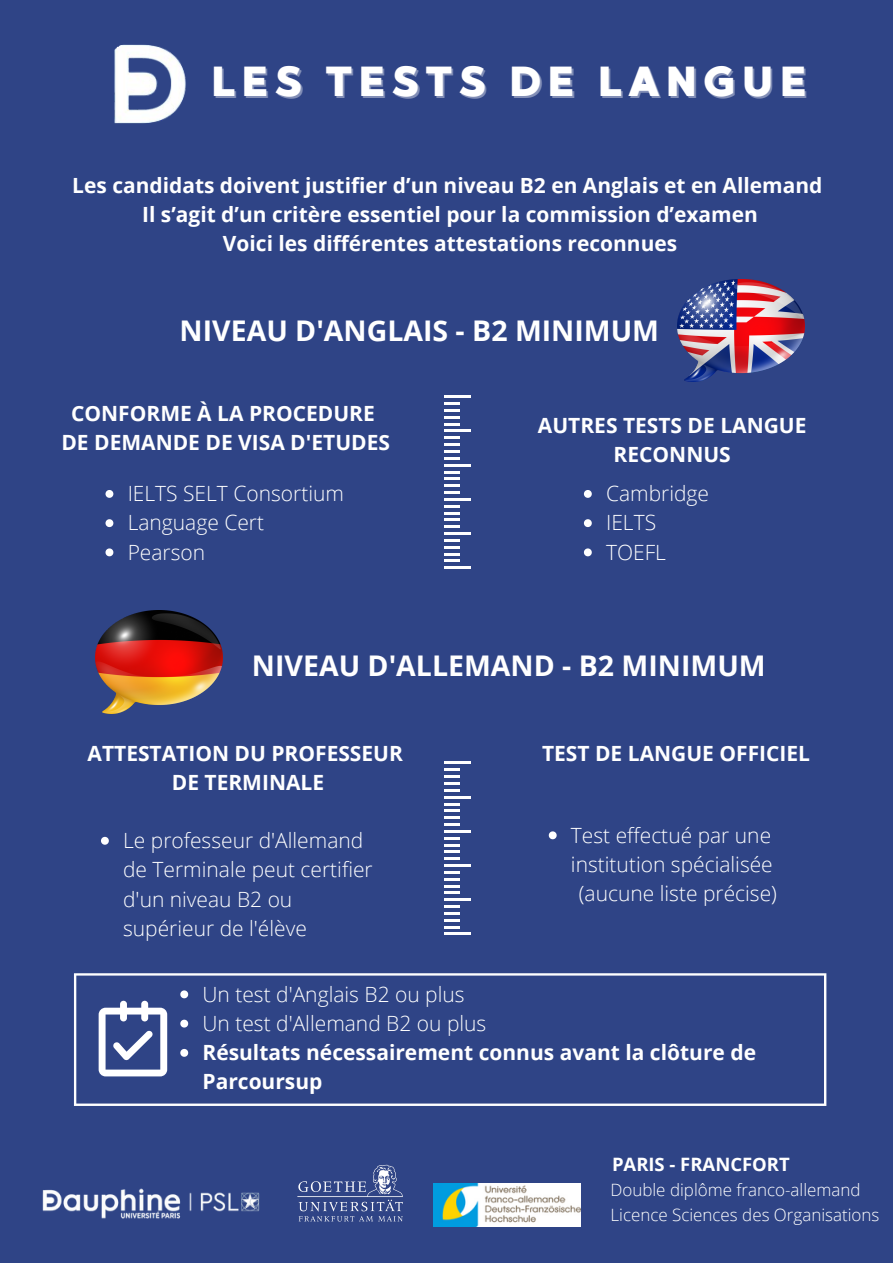
<style>
.page{position:relative;width:893px;height:1264px;background:#fff}
.page>*{position:absolute;margin:0;border:0;box-sizing:border-box;transform-origin:0 0}
.t1{font:42px "MADE Good Time Grotesk";letter-spacing:.145em;color:#fff}
.t2{font:700 28.5px "Open Sans";color:#fff}
.t3{font:300 21px/29.2px "Open Sans";color:#fff}
.t4{font:700 21px/29.2px "Open Sans";color:#fff;text-align:center}
.t5{font:700 20.85px/29.2px "Open Sans";color:#fff;text-align:center}
.t6{font:700 18.45px "Open Sans";color:#fff}
.t7{font:300 16.95px/24.8px "Open Sans";color:#fff}
</style>
<div class="page">
<div style="left:0;top:0;width:892px;height:1262px;background:#2f4486"></div>
<img style="left:114px;top:44px;width:72px;height:80px">
<img style="left:677px;top:279px;width:127px;height:102px">
<img style="left:96px;top:610px;width:127px;height:103px">
<hr style="left:444px;top:566px;width:27px;height:3px;background:#fff">
<svg style="left:444px;top:539px;width:15px;height:23px"></svg>
<hr style="left:444px;top:532px;width:27px;height:2px;background:#fff">
<hr style="left:444px;top:525px;width:15px;height:3px;background:#fff">
<svg style="left:444px;top:505px;width:15px;height:16px"></svg>
<hr style="left:444px;top:498px;width:27px;height:2px;background:#fff">
<svg style="left:444px;top:491px;width:15px;height:2px"></svg>
<hr style="left:444px;top:484px;width:15px;height:3px;background:#fff">
<svg style="left:444px;top:471px;width:15px;height:9px"></svg>
<hr style="left:444px;top:464px;width:27px;height:2px;background:#fff">
<svg style="left:444px;top:450px;width:15px;height:9px"></svg>
<hr style="left:444px;top:443px;width:15px;height:3px;background:#fff">
<svg style="left:444px;top:437px;width:15px;height:2px"></svg>
<hr style="left:444px;top:430px;width:27px;height:2px;background:#fff">
<hr style="left:444px;top:395px;width:27px;height:3px;background:#fff">
<svg style="left:444px;top:409px;width:15px;height:16px"></svg>
<hr style="left:444px;top:402px;width:15px;height:3px;background:#fff">
<hr style="left:444px;top:932px;width:27px;height:3px;background:#fff">
<hr style="left:444px;top:925px;width:15px;height:3px;background:#fff">
<svg style="left:444px;top:905px;width:15px;height:16px"></svg>
<hr style="left:444px;top:898px;width:27px;height:2px;background:#fff">
<hr style="left:444px;top:891px;width:15px;height:3px;background:#fff">
<hr style="left:444px;top:884px;width:15px;height:3px;background:#fff">
<svg style="left:444px;top:871px;width:15px;height:9px"></svg>
<hr style="left:444px;top:864px;width:27px;height:2px;background:#fff">
<svg style="left:444px;top:857px;width:15px;height:2px"></svg>
<hr style="left:444px;top:850px;width:15px;height:3px;background:#fff">
<hr style="left:444px;top:843px;width:15px;height:3px;background:#fff">
<svg style="left:444px;top:837px;width:15px;height:2px"></svg>
<hr style="left:444px;top:830px;width:27px;height:2px;background:#fff">
<svg style="left:444px;top:816px;width:15px;height:9px"></svg>
<hr style="left:444px;top:809px;width:15px;height:3px;background:#fff">
<svg style="left:444px;top:803px;width:15px;height:2px"></svg>
<hr style="left:444px;top:796px;width:27px;height:2px;background:#fff">
<hr style="left:444px;top:761px;width:27px;height:3px;background:#fff">
<svg style="left:444px;top:775px;width:15px;height:16px"></svg>
<hr style="left:444px;top:768px;width:15px;height:3px;background:#fff">
<svg style="left:74px;top:973px;width:752px;height:132px"></svg>
<svg style="left:99px;top:1000px;width:68px;height:76px"></svg>
<svg style="left:105px;top:490px;width:8px;height:8px"></svg>
<svg style="left:105px;top:519px;width:8px;height:8px"></svg>
<svg style="left:105px;top:548px;width:8px;height:8px"></svg>
<svg style="left:584px;top:490px;width:7px;height:8px"></svg>
<svg style="left:584px;top:519px;width:7px;height:8px"></svg>
<svg style="left:584px;top:548px;width:7px;height:8px"></svg>
<svg style="left:101px;top:836px;width:8px;height:8px"></svg>
<svg style="left:548px;top:831px;width:8px;height:8px"></svg>
<svg style="left:180px;top:990px;width:8px;height:8px"></svg>
<svg style="left:180px;top:1019px;width:8px;height:8px"></svg>
<svg style="left:180px;top:1048px;width:8px;height:8px"></svg>
<img style="left:42px;top:1188px;width:218px;height:31px">
<img style="left:297px;top:1164px;width:106px;height:57px">
<img style="left:433px;top:1183px;width:148px;height:43px">
<h1 class="t1" style="left:211px;top:54px;width:597px">LES TESTS DE LANGUE</h1>
<p class="t5" style="left:72px;top:170px;width:751px">Les candidats doivent justifier d’un niveau B2 en Anglais et en Allemand<br>Il s’agit d’un critère essentiel pour la commission d’examen<br>Voici les différentes attestations reconnues</p>
<h2 class="t2" style="left:180px;top:310px;width:481px">NIVEAU D'ANGLAIS - B2 MINIMUM</h2>
<p class="t4" style="left:61px;top:398px;width:330px">CONFORME À LA PROCEDURE<br>DE DEMANDE DE VISA D'ETUDES</p>
<p class="t3" style="left:128px;top:478px;width:218px">IELTS SELT Consortium<br>Language Cert<br>Pearson</p>
<p class="t4" style="left:538px;top:410px;width:270px">AUTRES TESTS DE LANGUE<br>RECONNUS</p>
<p class="t3" style="left:606px;top:478px;width:104px">Cambridge<br>IELTS<br>TOEFL</p>
<h2 class="t2" style="left:252px;top:645px;width:515px">NIVEAU D'ALLEMAND - B2 MINIMUM</h2>
<p class="t4" style="left:88px;top:738px;width:317px">ATTESTATION DU PROFESSEUR<br>DE TERMINALE</p>
<p class="t3" style="left:123px;top:825px;width:251px">Le professeur d'Allemand de Terminale peut certifier d'un niveau B2 ou supérieur de l'élève</p>
<p class="t4" style="left:542px;top:738px;width:269px">TEST DE LANGUE OFFICIEL</p>
<p class="t3" style="left:571px;top:819px;width:207px;text-align:center">Test effectué par une institution spécialisée (aucune liste précise)</p>
<p class="t3" style="left:202px;top:978px;width:285px">Un test d'Anglais B2 ou plus<br>Un test d'Allemand B2 ou plus</p>
<p class="t4" style="left:202px;top:1037px;width:555px;text-align:left">Résultats nécessairement connus avant la clôture de<br>Parcoursup</p>
<p class="t6" style="left:612px;top:1151px;width:179px">PARIS - FRANCFORT</p>
<p class="t7" style="left:610px;top:1176px;width:270px">Double diplôme franco-allemand<br>Licence Sciences des Organisations</p>
</div>
